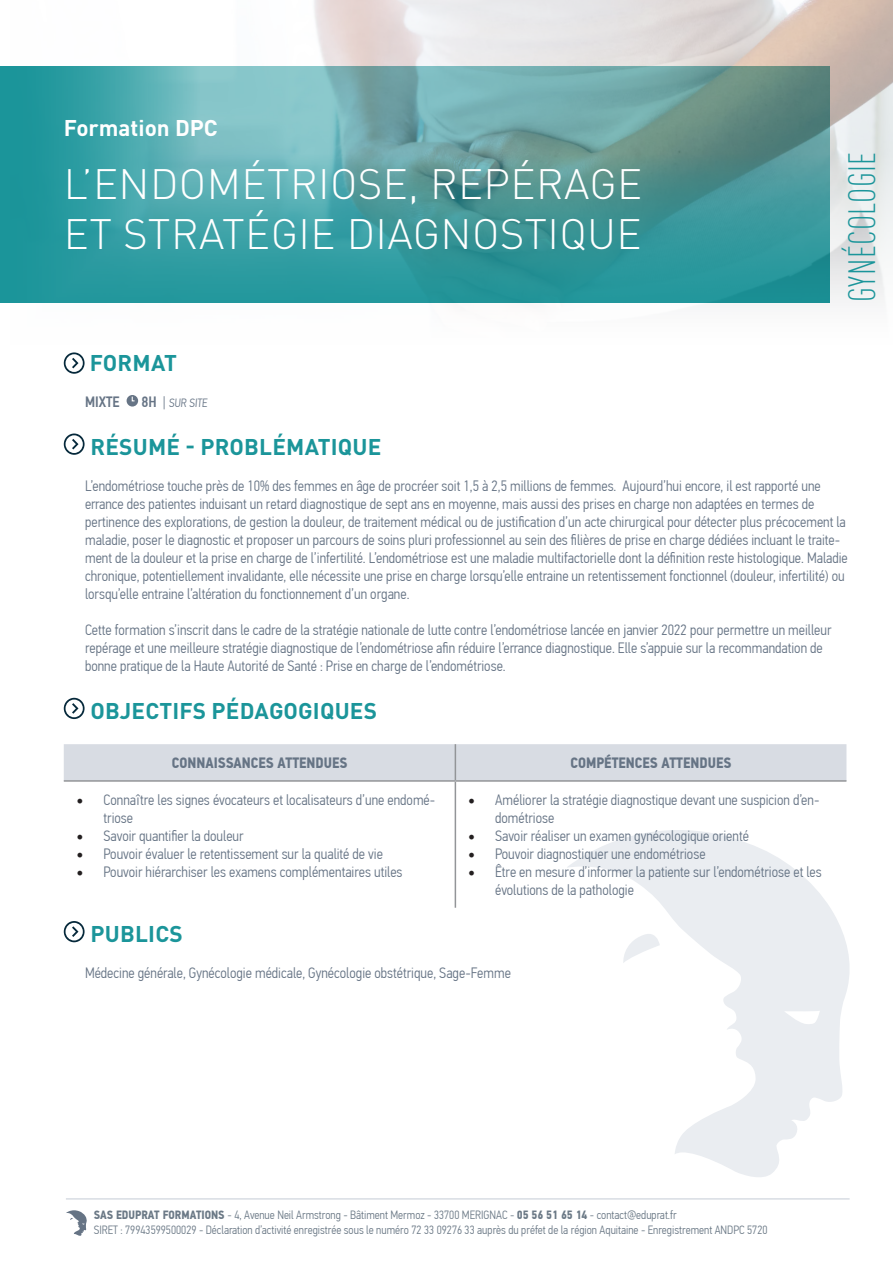
<style>
.page{position:relative;width:893px;height:1263px;background:#fff}
.page>*{position:absolute;margin:0;border:0;box-sizing:border-box;transform-origin:0 0}
.t1{font:300 42px "DINOT";letter-spacing:.01em;color:#fff}
.t2{font:300 condensed 37.5px "DINOT";letter-spacing:.01em;color:#1b959a}
.t3{font:700 22.5px "DINOT";letter-spacing:.01em;color:#1b959a}
.t4{font:700 22.5px "DINOT";color:#fff}
.t5{font:300 15px/18px "PF Din Text Cond Pro";color:#667485}
.t6{font:700 15px "PF Din Text Cond Pro";color:#667485}
.t7{font:500 15px "PF Din Text Cond Pro";color:#667485}
.t8{font:300 12px/14.4px "PF Din Text Cond Pro";color:#6b7986}
.t9{font:300 12px "PF Din Text Cond Pro";color:#667485}
.s1{font-weight:500;font-size:15px}
.s2{font-size:15px}
.s3{font-family:"Minion Pro";font-weight:400;font-size:18px;color:#231f20}
.s4{font-weight:700}
</style>
<div class="page">
<hr style="left:66px;top:1198px;width:784px;height:1px;background:#d8dce3">
<svg style="left:66px;top:1210px;width:21px;height:26px"></svg>
<svg style="left:567px;top:830px;width:283px;height:347px"></svg>
<img style="left:0;top:0;width:893px;height:365px">
<svg style="left:64px;top:352px;width:21px;height:22px"></svg>
<div style="left:127px;top:395px;width:11px;height:11px;background:#667485;border-radius:50%"></div>
<svg style="left:131px;top:396px;width:4px;height:6px"></svg>
<svg style="left:64px;top:433px;width:21px;height:22px"></svg>
<svg style="left:64px;top:698px;width:21px;height:21px"></svg>
<svg style="left:64px;top:921px;width:21px;height:21px"></svg>
<div style="left:64px;top:744px;width:782px;height:36px;background:#d8dce3"></div>
<hr style="left:455px;top:744px;width:1px;height:36px;background:#939598">
<hr style="left:64px;top:780px;width:391px;height:2px;background:#939598">
<hr style="left:455px;top:780px;width:391px;height:2px;background:#939598">
<hr style="left:455px;top:782px;width:1px;height:126px;background:#939598">
<p class="t4" style="left:64px;top:113px;width:156px">Formation DPC</p>
<p class="t1" style="left:64px;top:158px;width:580px">L’ENDOMÉTRIOSE, REPÉRAGE</p>
<p class="t1" style="left:64px;top:208px;width:579px">ET STRATÉGIE DIAGNOSTIQUE</p>
<p class="t2" style="left:840px;top:302px;width:152px;rotate:-90deg">GYNÉCOLOGIE</p>
<p class="t3" style="left:90px;top:348px;width:89px">FORMAT</p>
<p class="t7" style="left:85px;top:392px;width:36px">MIXTE</p>
<p class="t9" style="left:142px;top:396px;width:69px"><span class="s1">8H</span> <span class="s2">|</span> SUR SITE</p>
<p class="t3" style="left:91px;top:432px;width:292px">RÉSUMÉ - PROBLÉMATIQUE</p>
<p class="t5" style="left:85px;top:477px;width:764px">L’endométriose touche près de 10% des femmes en âge de procréer soit 1,5 à 2,5 millions de femmes. Aujourd’hui encore, il est rapporté une errance des patientes induisant un retard diagnostique de sept ans en moyenne, mais aussi des prises en charge non adaptées en termes de pertinence des explorations, de gestion la douleur, de traitement médical ou de justification d’un acte chirurgical pour détecter plus précocement la maladie, poser le diagnostic et proposer un parcours de soins pluri professionnel au sein des filières de prise en charge dédiées incluant le traite&shy;ment de la douleur et la prise en charge de l’infertilité. L’endométriose est une maladie multifactorielle dont la définition reste histologique. Maladie chronique, potentiellement invalidante, elle nécessite une prise en charge lorsqu’elle entraine un retentissement fonctionnel (douleur, infertilité) ou lorsqu’elle entraine l’altération du fonctionnement d’un organe.</p>
<p class="t5" style="left:85px;top:621px;width:748px">Cette formation s’inscrit dans le cadre de la stratégie nationale de lutte contre l’endométriose lancée en janvier 2022 pour permettre un meilleur repérage et une meilleure stratégie diagnostique de l’endométriose afin réduire l’errance diagnostique. Elle s’appuie sur la recommandation de bonne pratique de la Haute Autorité de Santé : Prise en charge de l’endométriose.</p>
<p class="t3" style="left:91px;top:696px;width:288px">OBJECTIFS PÉDAGOGIQUES</p>
<p class="t6" style="left:172px;top:754px;width:177px">CONNAISSANCES ATTENDUES</p>
<p class="t6" style="left:571px;top:754px;width:162px">COMPÉTENCES ATTENDUES</p>
<p class="t5" style="left:104px;top:791px;width:333px;text-indent:-27px"><span class="s3">•</span> Connaître les signes évocateurs et localisateurs d’une endomé&shy;triose</p>
<p class="t5" style="left:77px;top:827px;width:169px"><span class="s3">•</span> Savoir quantifier la douleur</p>
<p class="t5" style="left:77px;top:845px;width:308px"><span class="s3">•</span> Pouvoir évaluer le retentissement sur la qualité de vie</p>
<p class="t5" style="left:77px;top:863px;width:328px"><span class="s3">•</span> Pouvoir hiérarchiser les examens complémentaires utiles</p>
<p class="t5" style="left:495px;top:791px;width:326px;text-indent:-27px"><span class="s3">•</span> Améliorer la stratégie diagnostique devant une suspicion d’en&shy;dométriose</p>
<p class="t5" style="left:468px;top:827px;width:282px"><span class="s3">•</span> Savoir réaliser un examen gynécologique orienté</p>
<p class="t5" style="left:468px;top:845px;width:239px"><span class="s3">•</span> Pouvoir diagnostiquer une endométriose</p>
<p class="t5" style="left:495px;top:863px;width:328px;text-indent:-27px"><span class="s3">•</span> Être en mesure d’informer la patiente sur l’endométriose et les évolutions de la pathologie</p>
<p class="t3" style="left:91px;top:919px;width:94px">PUBLICS</p>
<p class="t5" style="left:85px;top:964px;width:427px">Médecine générale, Gynécologie médicale, Gynécologie obstétrique, Sage-Femme</p>
<p class="t8" style="left:94px;top:1208px;width:675px"><span class="s4">SAS EDUPRAT FORMATIONS</span> - 4, Avenue Neil Armstrong - Bâtiment Mermoz - 33700 MERIGNAC - <span class="s4">05 56 51 65 14</span> - contact@eduprat.fr<br>SIRET : 79943599500029 - Déclaration d’activité enregistrée sous le numéro 72 33 09276 33 auprès du préfet de la région Aquitaine - Enregistrement ANDPC 5720</p>
</div>
